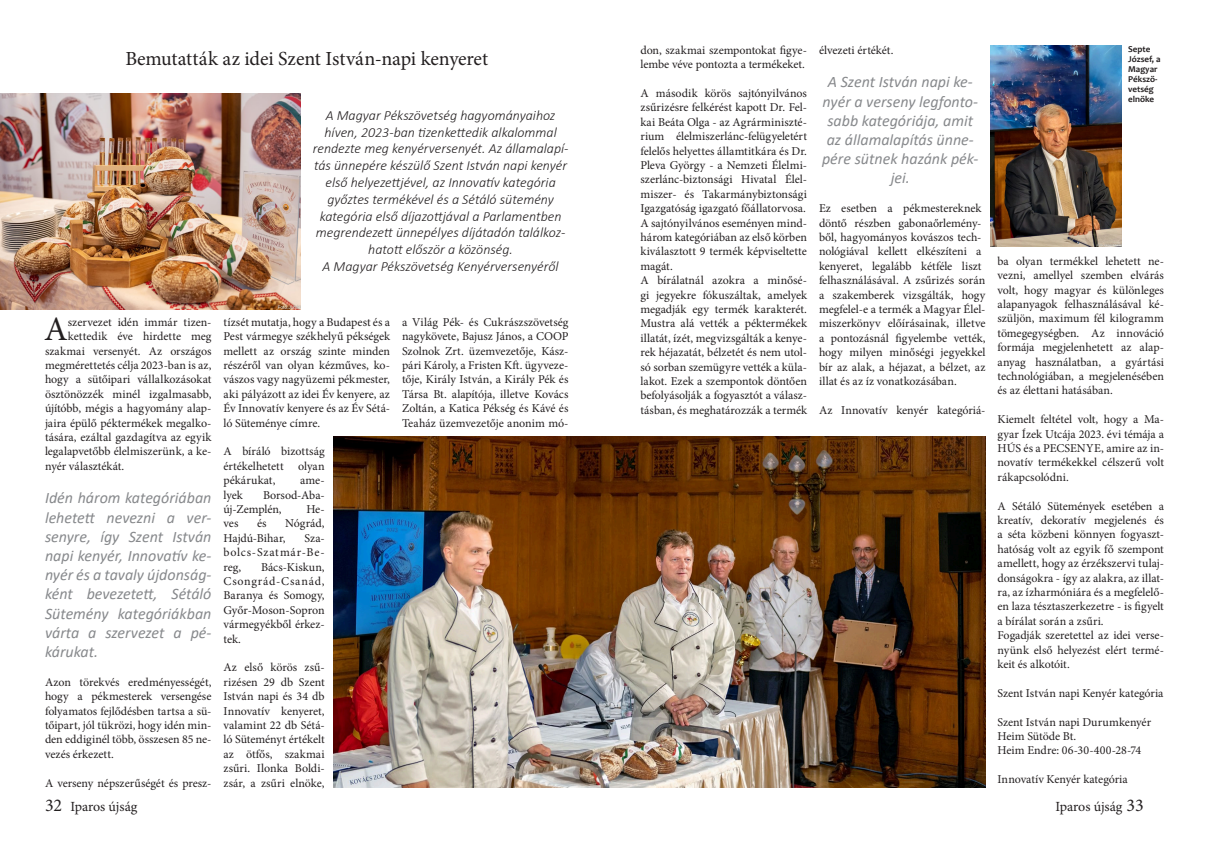
<style>
.page{position:relative;width:1209px;height:860px;background:#fff}
.page>*{position:absolute;margin:0;border:0;box-sizing:border-box;transform-origin:0 0}
.t1{font:34.2px "Minion Pro";color:#231f20}
.Cím{font:20px "Minion Pro";letter-spacing:-.01em;color:#231f20}
.Szöveg_között_kiemel{font:italic 16px/19.2px "Calibri";color:#87898c;text-align:justify}
.Lead2{font:italic 300 14px/16.8px "Calibri";color:#231f20;text-align:center}
.t2{font:14px "Minion Pro";letter-spacing:-.005em;color:#231f20}
.t3{font:12px/14.4px "Minion Pro";letter-spacing:-.005em;color:#231f20;text-align:justify}
.caption_jo{font:700 9px/10px "Candara";color:#231f20}
.s1{font-size:18px}
</style>
<div class="page">
<img style="left:0;top:94px;width:301px;height:216px">
<img style="left:990px;top:45px;width:131px;height:202px">
<img style="left:334px;top:436px;width:651px;height:351px">
<p class="Cím" style="left:125px;top:45px;width:364px">Bemutatták az idei Szent István-napi kenyeret</p>
<p class="Lead2" style="left:313px;top:107px;width:257px">A Magyar Pékszövetség hagyományaihoz híven, 2023-ban tizenkettedik alkalommal rendezte meg kenyérversenyét. Az államalapí&shy;tás ünnepére készülő Szent István napi kenyér első helyezettjével, az Innovatív kategória győztes termékével és a Sétáló sütemény kategória első díjazottjával a Parlamentben megrendezett ünnepélyes díjátadón találkoz&shy;hatott először a közönség.</p>
<p class="Lead2" style="left:322px;top:258px;width:237px">A Magyar Pékszövetség Kenyérversenyéről</p>
<p class="t1" style="left:44px;top:306px;width:25px">A</p>
<p class="t3" style="left:68px;top:315px;width:145px">szervezet idén immár tizen-</p>
<p class="t3" style="left:68px;top:329px;width:145px">kettedik éve hirdette meg</p>
<p class="t3" style="left:45px;top:344px;width:168px">szakmai versenyét. Az országos</p>
<p class="t3" style="left:45px;top:358px;width:168px">megmérettetés célja 2023-ban is az,</p>
<p class="t3" style="left:45px;top:372px;width:168px">hogy a sütőipari vállalkozásokat</p>
<p class="t3" style="left:45px;top:387px;width:168px">ösztönözzék minél izgalmasabb,</p>
<p class="t3" style="left:45px;top:401px;width:168px">újítóbb, mégis a hagyomány alap-</p>
<p class="t3" style="left:45px;top:416px;width:168px">jaira épülő péktermékek megalko-</p>
<p class="t3" style="left:45px;top:430px;width:168px">tására, ezáltal gazdagítva az egyik</p>
<p class="t3" style="left:45px;top:444px;width:168px">legalapvetőbb élelmiszerünk, a ke-</p>
<p class="t3" style="left:45px;top:459px;width:81px">nyér választékát.</p>
<p class="Szöveg_között_kiemel" style="left:45px;top:488px;width:168px">Idén három kategóriában lehetett nevezni a ver&shy;senyre, így Szent István napi kenyér, Innovatív ke&shy;nyér és a tavaly újdonság&shy;ként bevezetett, Sétáló Sütemény kategóriákban várta a szervezet a pé&shy;kárukat.</p>
<p class="t3" style="left:45px;top:675px;width:168px">Azon törekvés eredményességét, hogy a pékmesterek versengése folyamatos fejlődésben tartsa a sü&shy;tőipart, jól tükrözi, hogy idén min&shy;den eddiginél több, összesen 85 ne&shy;vezés érkezett.</p>
<p class="t3" style="left:45px;top:776px;width:168px">A verseny népszerűségét és presz-</p>
<p class="t3" style="left:223px;top:315px;width:168px">tízsét mutatja, hogy a Budapest és a Pest vármegye székhelyű pékségek mellett az ország szinte minden részéről van olyan kézműves, ko&shy;vászos vagy nagyüzemi pékmester, aki pályázott az idei Év kenyere, az Év Innovatív kenyere és az Év Sétá&shy;ló Süteménye címre.</p>
<p class="t3" style="left:223px;top:444px;width:103px">A bíráló bizottság értékelhetett olyan pékárukat,</p>
<p class="t3" style="left:300px;top:473px;width:26px">ame-</p>
<p class="t3" style="left:223px;top:488px;width:21px">lyek</p>
<p class="t3" style="left:223px;top:488px;width:103px;text-indent:40px">Borsod-Aba&shy;új-Zemplén,</p>
<p class="t3" style="left:306px;top:502px;width:20px">He-</p>
<p class="t3" style="left:223px;top:516px;width:103px;text-indent:62px">Nógrád,<br>Hajdú-Bihar,</p>
<p class="t3" style="left:223px;top:516px;width:16px">ves</p>
<p class="t3" style="left:257px;top:516px;width:11px">és</p>
<p class="t3" style="left:223px;top:531px;width:103px;text-indent:81px">Sza&shy;bolcs-Szatmár-Be&shy;reg,</p>
<p class="t3" style="left:223px;top:560px;width:103px;text-indent:37px">Bács-Kiskun, Csongrád-Csanád, Baranya és Somogy, Győr-Moson-Sopron vármegyékből érkez&shy;tek.</p>
<p class="t3" style="left:223px;top:660px;width:103px">Az első körös zsű&shy;rizésen 29 db Szent István napi és 34 db Innovatív kenyeret, valamint 22 db Sétá&shy;ló Süteményt értékelt az ötfős, szakmai zsűri. Ilonka Boldi&shy;zsár, a zsűri elnöke,</p>
<p class="t3" style="left:402px;top:315px;width:168px">a Világ Pék- és Cukrászszövetség nagykövete, Bajusz János, a COOP Szolnok Zrt. üzemvezetője, Kász&shy;pári Károly, a Fristen Kft. ügyveze&shy;tője, Király István, a Király Pék és Társa Bt. alapítója, illetve Kovács Zoltán, a Katica Pékség és Kávé és Teaház üzemvezetője anonim mó-</p>
<p class="t3" style="left:640px;top:43px;width:168px">don, szakmai szempontokat figye&shy;lembe véve pontozta a termékeket.</p>
<p class="t3" style="left:640px;top:86px;width:168px">A második körös sajtónyilvános zsűrizésre felkérést kapott Dr. Fel&shy;kai Beáta Olga - az Agrárminiszté&shy;rium élelmiszerlánc-felügyeletért felelős helyettes államtitkára és Dr.<br>Pleva György - a Nemzeti Élelmi&shy;szerlánc-biztonsági Hivatal Élel&shy;miszer- és Takarmánybiztonsági Igazgatóság igazgató főállatorvosa.</p>
<p class="t3" style="left:640px;top:216px;width:168px">A sajtónyilvános eseményen mind&shy;három kategóriában az első körben kiválasztott 9 termék képviseltette magát.</p>
<p class="t3" style="left:640px;top:273px;width:168px">A bírálatnál azokra a minősé&shy;gi jegyekre fókuszáltak, amelyek megadják egy termék karakterét.<br>Mustra alá vették a péktermékek illatát, ízét, megvizsgálták a kenye&shy;rek héjazatát, bélzetét és nem utol&shy;só sorban szemügyre vették a küla&shy;lakot. Ezek a szempontok döntően befolyásolják a fogyasztót a válasz&shy;tásban, és meghatározzák a termék</p>
<p class="t3" style="left:819px;top:43px;width:76px">élvezeti értékét.</p>
<p class="Szöveg_között_kiemel" style="left:822px;top:72px;width:158px;text-align:center">A Szent István napi ke&shy;nyér a verseny legfonto&shy;sabb kategóriája, amit az államalapítás ünne&shy;pére sütnek hazánk pék&shy;jei.</p>
<p class="t3" style="left:819px;top:201px;width:168px;text-align:left">Ez esetben a pékmestereknek döntő részben gabonaőrlemény&shy;ből, hagyományos kovászos tech&shy;nológiával kellett elkészíteni a kenyeret, legalább kétféle liszt felhasználásával. A zsűrizés során a szakemberek vizsgálták, hogy megfelel-e a termék a Magyar Élel&shy;miszerkönyv előírásainak, illetve a pontozásnál figyelembe vették, hogy milyen minőségi jegyekkel bír az alak, a héjazat, a bélzet, az illat és az íz vonatkozásában.</p>
<p class="t3" style="left:819px;top:403px;width:168px">Az Innovatív kenyér kategóriá-</p>
<p class="caption_jo" style="left:1128px;top:43px;width:34px">Septe<br>József, a<br>Magyar<br>Pékszö&shy;vetség elnöke</p>
<p class="t3" style="left:997px;top:254px;width:168px">ba olyan termékkel lehetett ne&shy;vezni, amellyel szemben elvárás volt, hogy magyar és különleges alapanyagok felhasználásával ké&shy;szüljön, maximum fél kilogramm tömegegységben. Az innováció formája megjelenhetett az alap&shy;anyag használatban, a gyártási technológiában, a megjelenésében és az élettani hatásában.</p>
<p class="t3" style="left:997px;top:412px;width:168px">Kiemelt feltétel volt, hogy a Ma&shy;gyar Ízek Utcája 2023. évi témája a HÚS és a PECSENYE, amire az in&shy;novatív termékekkel célszerű volt rákapcsolódni.</p>
<p class="t3" style="left:997px;top:499px;width:168px">A Sétáló Sütemények esetében a kreatív, dekoratív megjelenés és a séta közbeni könnyen fogyaszt&shy;hatóság volt az egyik fő szempont amellett, hogy az érzékszervi tulaj&shy;donságokra - így az alakra, az illat&shy;ra, az ízharmóniára és a megfelelő&shy;en laza tésztaszerkezetre - is figyelt a bírálat során a zsűri.</p>
<p class="t3" style="left:997px;top:628px;width:168px">Fogadják szeretettel az idei verse&shy;nyünk első helyezést elért termé&shy;keit és alkotóit.</p>
<p class="t3" style="left:997px;top:686px;width:167px">Szent István napi Kenyér kategória</p>
<p class="t3" style="left:997px;top:715px;width:155px">Szent István napi Durumkenyér</p>
<p class="t3" style="left:997px;top:729px;width:80px">Heim Sütöde Bt.</p>
<p class="t3" style="left:997px;top:743px;width:145px">Heim Endre: 06-30-400-28-74</p>
<p class="t3" style="left:997px;top:772px;width:132px">Innovatív Kenyér kategória</p>
<p class="t2" style="left:45px;top:797px;width:94px"><span class="s1">32</span> Iparos újság</p>
<p class="t2" style="left:1055px;top:797px;width:90px">Iparos újság <span class="s1">33</span></p>
</div>
